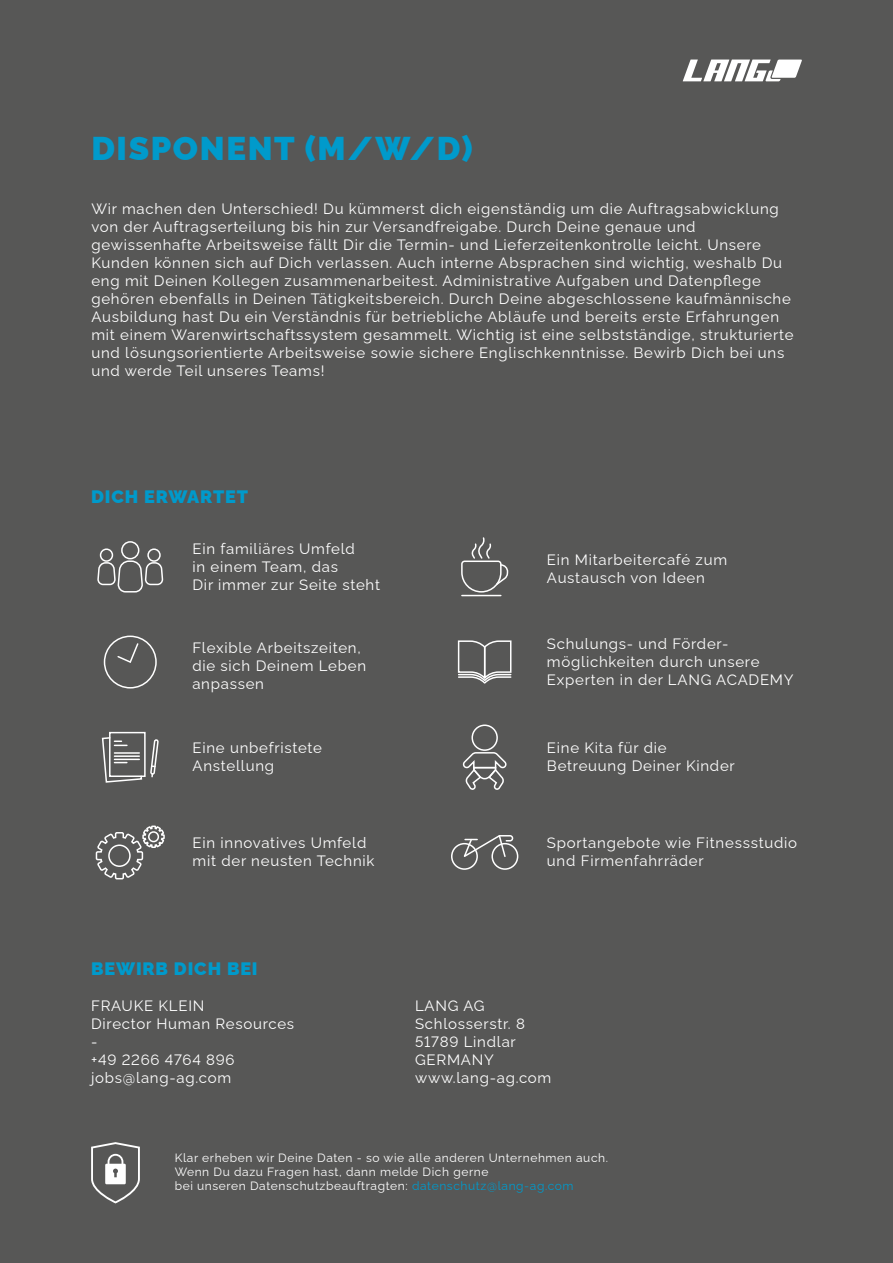
<style>
.page{position:relative;width:893px;height:1263px;background:#575756}
.page>*{position:absolute;margin:0;border:0;box-sizing:border-box;transform-origin:0 0}
.t1{font:900 33px "Raleway";letter-spacing:.05em;color:#009acb}
.t2{font:900 18px "Raleway";letter-spacing:.05em;color:#009acb}
.t3{font:15px/18px "Raleway";letter-spacing:.05em;color:#fff}
.t4{font:12px/14.4px "Raleway";letter-spacing:.05em;color:#fff}
.s1{color:#009acb}
</style>
<div class="page">
<svg style="left:683px;top:60px;width:119px;height:21px"></svg>
<div style="left:121px;top:541px;width:18px;height:18px;border:2px solid #fff;border-radius:50%"></div>
<div style="left:100px;top:548px;width:13px;height:14px;border:2px solid #fff;border-radius:50%"></div>
<div style="left:147px;top:548px;width:14px;height:14px;border:2px solid #fff;border-radius:50%"></div>
<svg style="left:98px;top:560px;width:66px;height:33px"></svg>
<div style="left:104px;top:635px;width:53px;height:53px;border:2px solid #fff;border-radius:50%"></div>
<svg style="left:117px;top:643px;width:22px;height:20px"></svg>
<div style="left:109px;top:732px;width:37px;height:45px;border:2px solid #fff"></div>
<svg style="left:151px;top:739px;width:8px;height:38px"></svg>
<svg style="left:101px;top:736px;width:42px;height:47px"></svg>
<svg style="left:95px;top:825px;width:70px;height:55px"></svg>
<div style="left:148px;top:831px;width:11px;height:11px;border:2px solid #fff;border-radius:50%"></div>
<hr style="left:462px;top:595px;width:39px;height:1px;background:#fff">
<svg style="left:461px;top:537px;width:48px;height:56px"></svg>
<svg style="left:457px;top:640px;width:55px;height:44px"></svg>
<div style="left:471px;top:724px;width:27px;height:27px;border:2px solid #fff;border-radius:50%"></div>
<svg style="left:462px;top:752px;width:45px;height:38px"></svg>
<div style="left:491px;top:843px;width:27px;height:27px;border:2px solid #fff;border-radius:50%"></div>
<div style="left:451px;top:843px;width:27px;height:27px;border:2px solid #fff;border-radius:50%"></div>
<svg style="left:463px;top:835px;width:51px;height:23px"></svg>
<svg style="left:91px;top:1142px;width:49px;height:61px"></svg>
<h1 class="t1" style="left:91px;top:122px;width:383px">DISPONENT (M/W/D)</h1>
<p class="t3" style="left:91px;top:198px;width:704px">Wir machen den Unterschied! Du kümmerst dich eigenständig um die Auftragsabwicklung von der Auftragserteilung bis hin zur Versandfreigabe. Durch Deine genaue und gewissenhafte Arbeitsweise fällt Dir die Termin- und Lieferzeitenkontrolle leicht. Unsere Kunden können sich auf Dich verlassen. Auch interne Absprachen sind wichtig, weshalb Du eng mit Deinen Kollegen zusammenarbeitest. Administrative Aufgaben und Datenpflege gehören ebenfalls in Deinen Tätigkeitsbereich. Durch Deine abgeschlossene kaufmännische Ausbildung hast Du ein Verständnis für betriebliche Abläufe und bereits erste Erfahrungen mit einem Warenwirtschaftssystem gesammelt. Wichtig ist eine selbstständige, strukturierte und lösungsorientierte Arbeitsweise sowie sichere Englischkenntnisse. Bewirb Dich bei uns und werde Teil unseres Teams!</p>
<p class="t2" style="left:91px;top:482px;width:158px">DICH ERWARTET</p>
<p class="t3" style="left:192px;top:538px;width:189px">Ein familiäres Umfeld<br>in einem Team, das<br>Dir immer zur Seite steht</p>
<p class="t3" style="left:192px;top:637px;width:175px">Flexible Arbeitszeiten, die sich Deinem Leben anpassen</p>
<p class="t3" style="left:192px;top:737px;width:131px">Eine unbefristete<br>Anstellung</p>
<p class="t3" style="left:192px;top:832px;width:184px">Ein innovatives Umfeld mit der neusten Technik</p>
<p class="t3" style="left:547px;top:549px;width:182px">Ein Mitarbeitercafé zum<br>Austausch von Ideen</p>
<p class="t3" style="left:547px;top:633px;width:248px">Schulungs- und Förder&shy;möglichkeiten durch unsere<br>Experten in der LANG ACADEMY</p>
<p class="t3" style="left:547px;top:737px;width:189px">Eine Kita für die<br>Betreuung Deiner Kinder</p>
<p class="t3" style="left:547px;top:832px;width:252px">Sportangebote wie Fitnessstudio und Firmenfahrräder</p>
<p class="t2" style="left:91px;top:954px;width:168px">BEWIRB DICH BEI</p>
<p class="t3" style="left:91px;top:995px;width:115px">FRAUKE KLEIN</p>
<p class="t3" style="left:415px;top:995px;width:71px">LANG AG</p>
<p class="t3" style="left:91px;top:1013px;width:205px">Director Human Resources</p>
<p class="t3" style="left:415px;top:1013px;width:111px">Schlosserstr. 8</p>
<p class="t3" style="left:91px;top:1031px;width:8px">-</p>
<p class="t3" style="left:415px;top:1031px;width:102px">51789 Lindlar</p>
<p class="t3" style="left:91px;top:1049px;width:145px">+49 2266 4764 896</p>
<p class="t3" style="left:415px;top:1049px;width:80px">GERMANY</p>
<p class="t3" style="left:91px;top:1067px;width:142px">jobs@lang-ag.com</p>
<p class="t3" style="left:415px;top:1067px;width:138px">www.lang-ag.com</p>
<p class="t4" style="left:175px;top:1149px;width:435px">Klar erheben wir Deine Daten - so wie alle anderen Unternehmen auch.<br>Wenn Du dazu Fragen hast, dann melde Dich gerne<br>bei unseren Datenschutzbeauftragten: <span class="s1">datenschutz@lang-ag.com</span></p>
</div>
